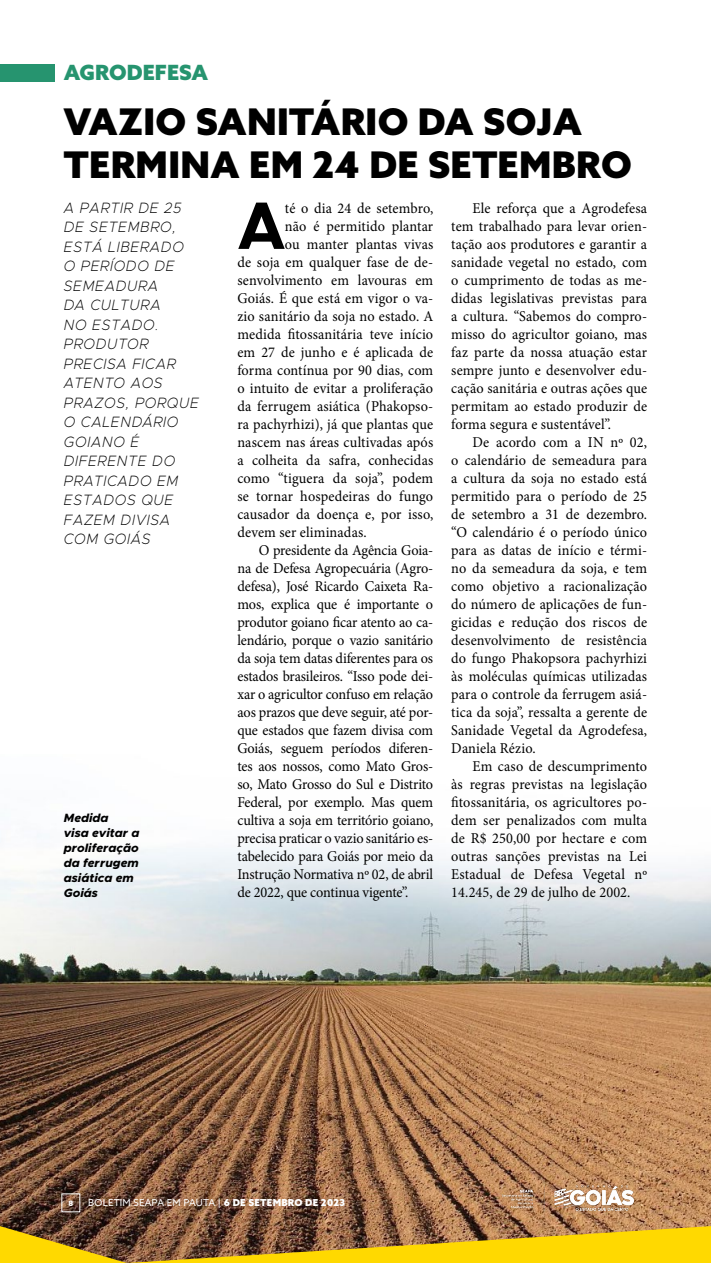
<style>
.page{position:relative;width:711px;height:1263px;background:#fff}
.page>*{position:absolute;margin:0;border:0;box-sizing:border-box;transform-origin:0 0}
.t1{font:700 67.35px "Metropolis";color:#000;scale:.95 1}
.t2{font:900 36.75px/43.3px "Azo Sans";letter-spacing:.01em;color:#000}
.t3{font:900 21px "Azo Sans";color:#26946f}
.t4{font:15px/18px "Minion Pro";color:#000;text-align:justify;scale:.95 1}
.t5{font:italic 200 15px/19.5px "Metropolis";letter-spacing:.05em;color:#000;scale:.95 1}
.t6{font:15px "Minion Pro";letter-spacing:-.02em;color:#000;scale:.95 1}
.t7{font:italic 800 12px/15px "Metropolis";color:#000}
.t8{font:9.6px "Azo Sans";letter-spacing:.02em;color:#fff}
.t9{font:900 7.2px "Neo Sans Pro";color:#fff}
.s1{font-weight:900}
</style>
<div class="page">
<img style="left:0;top:834px;width:710px;height:392px">
<div style="left:0;top:64px;width:54px;height:18px;background:#26946f"></div>
<img style="left:0;top:1226px;width:710px;height:37px">
<img style="left:494px;top:1178px;width:147px;height:40px">
<h3 class="t3" style="left:64px;top:58px;width:146px">AGRODEFESA</h3>
<h2 class="t2" style="left:64px;top:99px;width:569px">VAZIO SANITÁRIO DA SOJA<br>TERMINA EM 24 DE SETEMBRO</h2>
<h1 class="t1" style="left:237px;top:183px;width:52px">A</h1>
<p class="t4" style="left:285px;top:199px;width:157px">té o dia 24 de setembro,</p>
<p class="t4" style="left:451px;top:199px;width:207px;text-indent:21px">Ele reforça que a Agrodefesa tem trabalhado para levar orien&shy;tação aos produtores e garantir a sanidade vegetal no estado, com o cumprimento de todas as me&shy;didas legislativas previstas para a cultura. “Sabemos do compro&shy;misso do agricultor goiano, mas faz parte da nossa atuação estar sempre junto e desenvolver edu&shy;cação sanitária e outras ações que permitam ao estado produzir de forma segura e sustentável”.</p>
<p class="t4" style="left:451px;top:433px;width:207px;text-indent:21px">De acordo com a IN nº 02, o calendário de semeadura para a cultura da soja no estado está permitido para o período de 25 de setembro a 31 de dezembro. “O calendário é o período único para as datas de início e térmi&shy;no da semeadura da soja, e tem como objetivo a racionalização do número de aplicações de fun&shy;gicidas e redução dos riscos de desenvolvimento de resistência do fungo Phakopsora pachyrhizi às moléculas químicas utilizadas para o controle da ferrugem asiá&shy;tica da soja”, ressalta a gerente de Sanidade Vegetal da Agrodefesa, Daniela Rézio.</p>
<p class="t4" style="left:451px;top:757px;width:207px;text-indent:21px">Em caso de descumprimento às regras previstas na legislação fitossanitária, os agricultores po&shy;dem ser penalizados com multa de R$ 250,00 por hectare e com outras sanções previstas na Lei Estadual de Defesa Vegetal nº 14.245, de 29 de julho de 2002.</p>
<p class="t5" style="left:64px;top:198px;width:143px">A PARTIR DE 25<br>DE SETEMBRO,<br>ESTÁ LIBERADO<br>O PERÍODO DE<br>SEMEADURA<br>DA CULTURA<br>NO ESTADO.<br>PRODUTOR<br>PRECISA FICAR<br>ATENTO AOS<br>PRAZOS, PORQUE<br>O CALENDÁRIO<br>GOIANO É<br>DIFERENTE DO<br>PRATICADO EM<br>ESTADOS QUE<br>FAZEM DIVISA<br>COM GOIÁS</p>
<p class="t4" style="left:285px;top:217px;width:157px">não é permitido plantar</p>
<p class="t4" style="left:285px;top:235px;width:157px">ou manter plantas vivas</p>
<p class="t4" style="left:237px;top:253px;width:207px">de soja em qualquer fase de de-</p>
<p class="t4" style="left:237px;top:271px;width:207px">senvolvimento em lavouras em</p>
<p class="t4" style="left:237px;top:289px;width:207px">Goiás. É que está em vigor o va-</p>
<p class="t4" style="left:237px;top:307px;width:207px">zio sanitário da soja no estado. A</p>
<p class="t4" style="left:237px;top:325px;width:207px">medida fitossanitária teve início</p>
<p class="t4" style="left:237px;top:343px;width:207px">em 27 de junho e é aplicada de</p>
<p class="t4" style="left:237px;top:361px;width:207px">forma contínua por 90 dias, com</p>
<p class="t4" style="left:237px;top:379px;width:207px">o intuito de evitar a proliferação</p>
<p class="t4" style="left:237px;top:397px;width:207px">da ferrugem asiática (Phakopso-</p>
<p class="t4" style="left:237px;top:415px;width:207px">ra pachyrhizi), já que plantas que</p>
<p class="t4" style="left:237px;top:433px;width:207px">nascem nas áreas cultivadas após</p>
<p class="t4" style="left:237px;top:451px;width:207px">a colheita da safra, conhecidas</p>
<p class="t4" style="left:237px;top:469px;width:207px">como “tiguera da soja”, podem</p>
<p class="t4" style="left:237px;top:487px;width:207px">se tornar hospedeiras do fungo</p>
<p class="t4" style="left:237px;top:505px;width:207px">causador da doença e, por isso,</p>
<p class="t4" style="left:237px;top:523px;width:137px">devem ser eliminadas.</p>
<p class="t4" style="left:258px;top:541px;width:185px">O presidente da Agência Goia-</p>
<p class="t4" style="left:237px;top:559px;width:207px">na de Defesa Agropecuária (Agro-</p>
<p class="t4" style="left:237px;top:577px;width:207px">defesa), José Ricardo Caixeta Ra-</p>
<p class="t4" style="left:237px;top:595px;width:207px">mos, explica que é importante o</p>
<p class="t6" style="left:237px;top:612px;width:207px">produtor goiano ficar atento ao ca-</p>
<p class="t4" style="left:237px;top:631px;width:207px">lendário, porque o vazio sanitário</p>
<p class="t4" style="left:237px;top:649px;width:207px">da soja tem datas diferentes para os</p>
<p class="t4" style="left:237px;top:667px;width:207px">estados brasileiros. “Isso pode dei-</p>
<p class="t4" style="left:237px;top:685px;width:207px">xar o agricultor confuso em relação</p>
<p class="t4" style="left:237px;top:703px;width:207px">aos prazos que deve seguir, até por-</p>
<p class="t4" style="left:237px;top:721px;width:207px">que estados que fazem divisa com</p>
<p class="t4" style="left:237px;top:739px;width:207px">Goiás, seguem períodos diferen-</p>
<p class="t4" style="left:237px;top:757px;width:207px">tes aos nossos, como Mato Gros-</p>
<p class="t4" style="left:237px;top:775px;width:207px">so, Mato Grosso do Sul e Distrito</p>
<p class="t4" style="left:237px;top:793px;width:207px">Federal, por exemplo. Mas quem</p>
<p class="t4" style="left:237px;top:811px;width:207px">cultiva a soja em território goiano,</p>
<p class="t4" style="left:237px;top:829px;width:207px">precisa praticar o vazio sanitário es-</p>
<p class="t4" style="left:237px;top:847px;width:207px">tabelecido para Goiás por meio da</p>
<p class="t4" style="left:237px;top:865px;width:207px">Instrução Normativa nº 02, de abril</p>
<p class="t4" style="left:237px;top:883px;width:181px">de 2022, que continua vigente”.</p>
<p class="t7" style="left:64px;top:810px;width:77px">Medida<br>visa evitar a proliferação da ferrugem asiática em<br>Goiás</p>
<p class="t9" style="left:68px;top:1198px;width:6px">8</p>
<p class="t8" style="left:88px;top:1197px;width:258px">BOLETIM SEAPA EM PAUTA | <span class="s1">6 DE SETEMBRO DE 2023</span></p>
</div>
